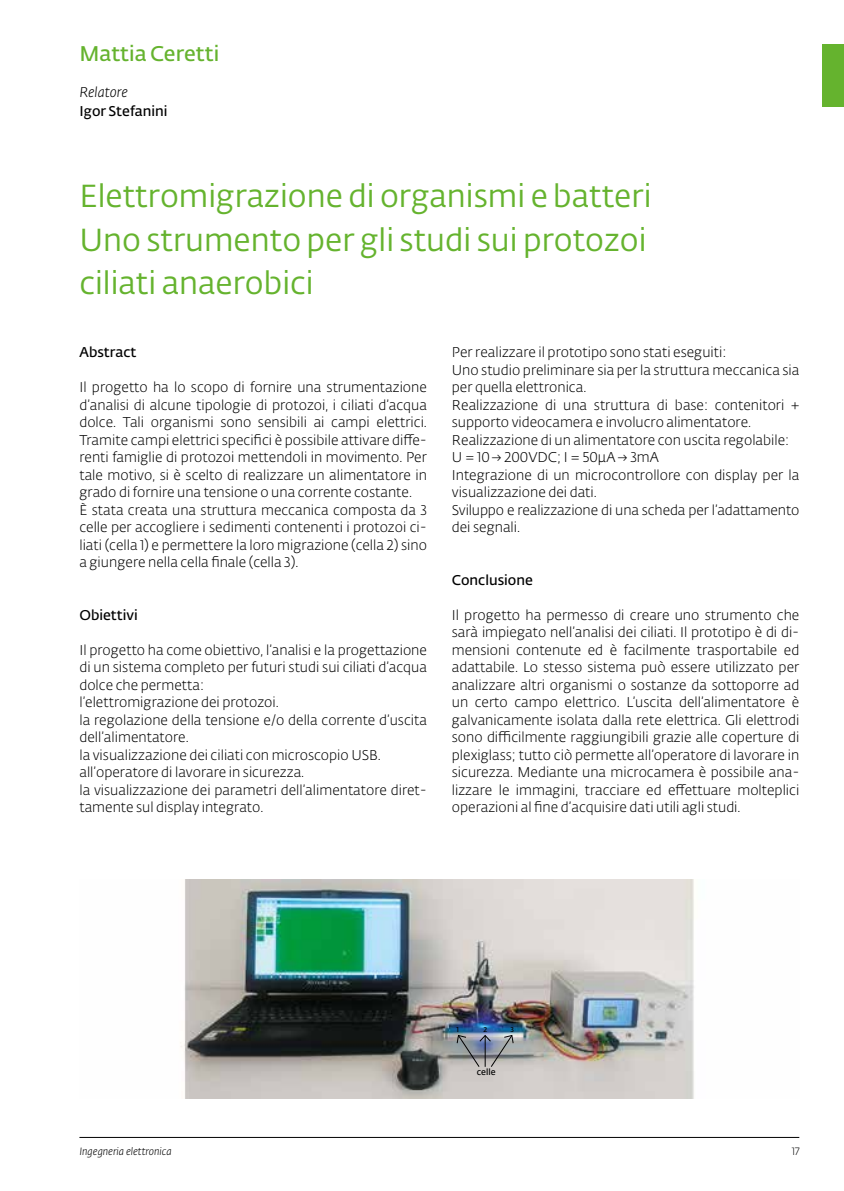
<style>
.page{position:relative;width:844px;height:1191px;background:#fff}
.page>*{position:absolute;margin:0;border:0;box-sizing:border-box;transform-origin:0 0}
.t1{font:31.5px/43.4px "SUPSI Fedra Sans";color:#65b32e}
.t2{font:600 21px "SUPSI Fedra Sans";color:#65b32e}
.t3{font:300 14px/17.5px "SUPSI Fedra Sans";color:#000}
.t4{font:600 14px "SUPSI Fedra Sans";color:#000}
.t5{font:italic 300 14px "SUPSI Fedra Sans";color:#000}
.t6{font:italic 300 10.5px "SUPSI Fedra Sans";color:#000}
.t7{font:300 10.5px "SUPSI Fedra Sans";color:#000}
.t8{font:600 8.75px "SUPSI Fedra Sans";color:#000}
.t9{font:600 7px "SUPSI Fedra Sans";color:#000}
</style>
<div class="page">
<hr style="left:79px;top:1137px;width:720px;height:1px;background:#000">
<div style="left:821px;top:45px;width:22px;height:62px;background:#65b32e"></div>
<img style="left:180px;top:879px;width:514px;height:219px">
<svg style="left:456px;top:1034px;width:57px;height:33px"></svg>
<h2 class="t2" style="left:79px;top:38px;width:141px">Mattia Ceretti</h2>
<p class="t5" style="left:79px;top:82px;width:50px">Relatore</p>
<p class="t4" style="left:79px;top:101px;width:90px">Igor Stefanini</p>
<h1 class="t1" style="left:79px;top:174px;width:573px">Elettromigrazione di organismi e batteri<br>Uno strumento per gli studi sui protozoi ciliati anaerobici</h1>
<p class="t4" style="left:79px;top:342px;width:59px">Abstract</p>
<p class="t3" style="left:79px;top:378px;width:349px">Il progetto ha lo scopo di fornire una strumentazione d’analisi di alcune tipologie di protozoi, i ciliati d’acqua dolce. Tali organismi sono sensibili ai campi elettrici.<br>Tramite campi elettrici specifici è possibile attivare diffe&shy;renti famiglie di protozoi mettendoli in movimento. Per tale motivo, si è scelto di realizzare un alimentatore in grado di fornire una tensione o una corrente costante.<br>È stata creata una struttura meccanica composta da 3 celle per accogliere i sedimenti contenenti i protozoi ci&shy;liati (cella 1) e permettere la loro migrazione (cella 2) sino a giungere nella cella finale (cella 3).</p>
<p class="t4" style="left:79px;top:604px;width:60px">Obiettivi</p>
<p class="t3" style="left:79px;top:641px;width:349px">Il progetto ha come obiettivo, l’analisi e la progettazione di un sistema completo per futuri studi sui ciliati d’acqua dolce che permetta:<br>l’elettromigrazione dei protozoi.<br>la regolazione della tensione e/o della corrente d’uscita dell’alimentatore.<br>la visualizzazione dei ciliati con microscopio USB. all’operatore di lavorare in sicurezza.<br>la visualizzazione dei parametri dell’alimentatore diret&shy;tamente sul display integrato.</p>
<p class="t3" style="left:451px;top:343px;width:349px">Per realizzare il prototipo sono stati eseguiti:<br>Uno studio preliminare sia per la struttura meccanica sia per quella elettronica.<br>Realizzazione di una struttura di base: contenitori + supporto videocamera e involucro alimentatore.<br>Realizzazione di un alimentatore con uscita regolabile:<br>U = 10 → 200VDC; I = 50µA → 3mA<br>Integrazione di un microcontrollore con display per la visualizzazione dei dati.<br>Sviluppo e realizzazione di una scheda per l’adattamento dei segnali.</p>
<p class="t4" style="left:451px;top:569px;width:83px">Conclusione</p>
<p class="t3" style="left:451px;top:606px;width:349px;text-align:justify">Il progetto ha permesso di creare uno strumento che sarà impiegato nell’analisi dei ciliati. Il prototipo è di di&shy;mensioni contenute ed è facilmente trasportabile ed adattabile. Lo stesso sistema può essere utilizzato per analizzare altri organismi o sostanze da sottoporre ad un certo campo elettrico. L’uscita dell’alimentatore è galvanicamente isolata dalla rete elettrica. Gli elettrodi sono difficilmente raggiungibili grazie alle coperture di plexiglass; tutto ciò permette all’operatore di lavorare in sicurezza. Mediante una microcamera è possibile ana&shy;lizzare le immagini, tracciare ed effettuare molteplici operazioni al fine d’acquisire dati utili agli studi.</p>
<p class="t9" style="left:456px;top:1024px;width:4px">1</p>
<p class="t9" style="left:483px;top:1024px;width:5px">2</p>
<p class="t9" style="left:510px;top:1024px;width:5px">3</p>
<p class="t8" style="left:476px;top:1065px;width:20px">celle</p>
<p class="t6" style="left:79px;top:1143px;width:94px">Ingegneria elettronica</p>
<p class="t7" style="left:792px;top:1143px;width:9px">17</p>
</div>
